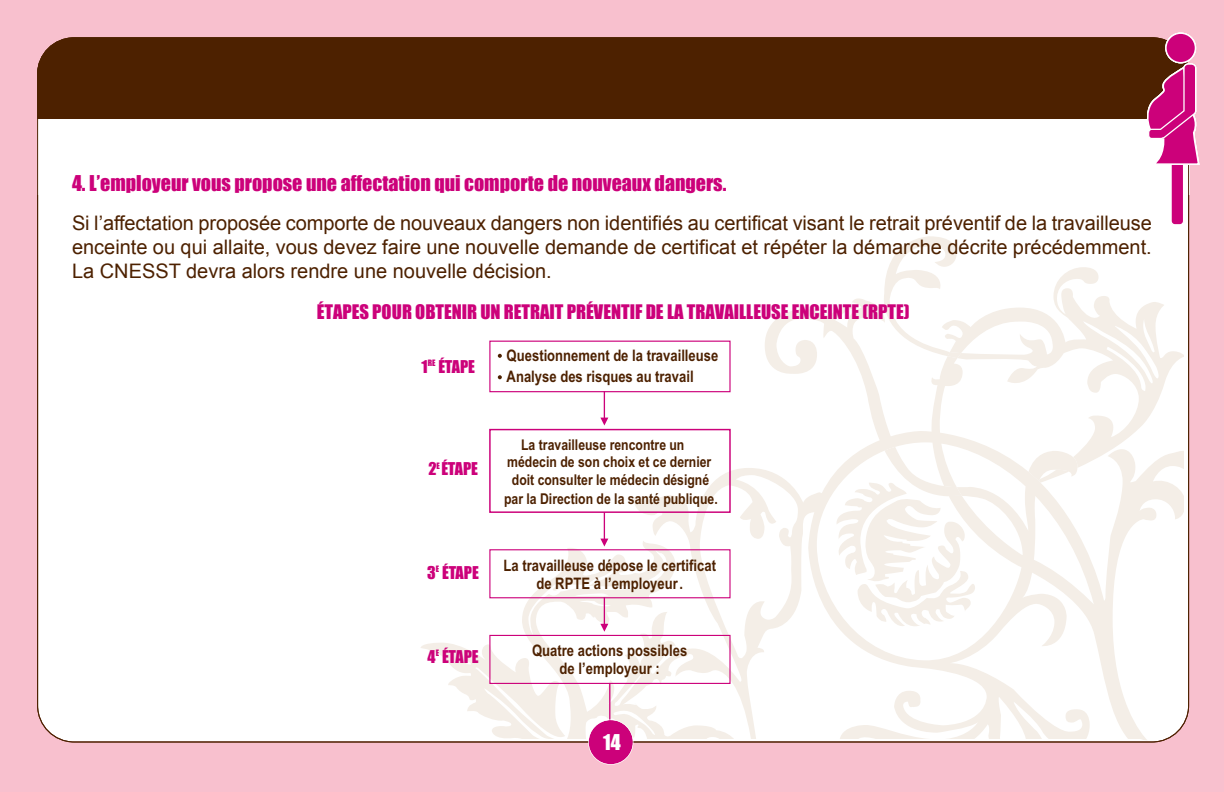
<style>
.page{position:relative;width:1224px;height:792px;background:#f8c0ce}
.page>*{position:absolute;margin:0;border:0;box-sizing:border-box;transform-origin:0 0}
.t1{font:20px/24px "Arial";color:#4d2100;text-align:justify}
.t2{font:20px "Impact";color:#cc017a}
.t3{font:20px "Impact";color:#fff}
.t4{font:18.6px "Impact";color:#cc017a}
.t5{font:16.4px "Impact";letter-spacing:-.005em;color:#cc017a}
.t6{font:700 15.8px/18.2px "Arial Narrow";color:#4d2100;text-align:center}
.t7{font:700 14.8px "Arial Narrow";color:#4d2100}
</style>
<div class="page">
<div style="left:38px;top:38px;width:1150px;height:704px;background:#fff;border-radius:36px"></div>
<div style="left:37px;top:38px;width:1152px;height:126px;background:#4d2100;border-radius:36px"></div>
<div style="left:37px;top:120px;width:1152px;height:75px;background:#fff"></div>
<svg style="left:421px;top:643px;width:101px;height:96px"></svg>
<svg style="left:522px;top:236px;width:662px;height:505px"></svg>
<div style="left:1171px;top:135px;width:13px;height:90px;background:#cc017a;border-radius:4px"></div>
<div style="left:1170px;top:135px;width:14px;height:90px;border:1px solid #fff;border-radius:4px"></div>
<div style="left:1166px;top:33px;width:29px;height:30px;background:#cc017a;border-radius:50%"></div>
<div style="left:1165px;top:33px;width:31px;height:30px;border:1px solid #fff;border-radius:50%"></div>
<svg style="left:1147px;top:63px;width:53px;height:103px"></svg>
<div style="left:489px;top:341px;width:242px;height:51px;border:1px solid #cc017a"></div>
<div style="left:489px;top:429px;width:242px;height:84px;border:1px solid #cc017a"></div>
<div style="left:489px;top:549px;width:242px;height:49px;border:1px solid #cc017a"></div>
<div style="left:489px;top:635px;width:242px;height:49px;border:1px solid #cc017a"></div>
<svg style="left:600px;top:597px;width:8px;height:35px"></svg>
<svg style="left:600px;top:512px;width:8px;height:35px"></svg>
<svg style="left:600px;top:391px;width:8px;height:35px"></svg>
<hr style="left:609px;top:683px;width:1px;height:70px;background:#cc017a">
<svg style="left:498px;top:354px;width:4px;height:4px"></svg>
<svg style="left:498px;top:375px;width:4px;height:4px"></svg>
<div style="left:589px;top:720px;width:44px;height:44px;background:#cc017a;border-radius:50%"></div>
<div style="left:588px;top:720px;width:45px;height:45px;border:1px solid #fff;border-radius:50%"></div>
<p class="t2" style="left:72px;top:171px;width:656px">4. L’employeur vous propose une affectation qui comporte de nouveaux dangers.</p>
<p class="t1" style="left:72px;top:211px;width:1081px">Si l’affectation proposée comporte de nouveaux dangers non identifiés au certificat visant le retrait préventif de la travailleuse enceinte ou qui allaite, vous devez faire une nouvelle demande de certificat et répéter la démarche décrite précédemment.<br>La CNESST devra alors rendre une nouvelle décision.</p>
<p class="t4" style="left:317px;top:297px;width:594px">ÉTAPES POUR OBTENIR UN RETRAIT PRÉVENTIF DE LA TRAVAILLEUSE ENCEINTE (RPTE)</p>
<p class="t6" style="left:507px;top:345px;width:213px;line-height:20.8px;text-align:left">Questionnement de la travailleuse<br>Analyse des risques au travail</p>
<p class="t5" style="left:422px;top:354px;width:55px">1<sup>RE</sup> ÉTAPE</p>
<p class="t5" style="left:428px;top:456px;width:51px">2<sup>E</sup> ÉTAPE</p>
<p class="t5" style="left:427px;top:560px;width:53px">3<sup>E</sup> ÉTAPE</p>
<p class="t5" style="left:428px;top:644px;width:53px">4<sup>E</sup> ÉTAPE</p>
<p class="t7" style="left:521px;top:434px;width:165px">La travailleuse rencontre un</p>
<p class="t7" style="left:507px;top:451px;width:206px">médecin de son choix et ce dernier</p>
<p class="t7" style="left:512px;top:468px;width:199px">doit consulter le médecin désigné</p>
<p class="t7" style="left:504px;top:487px;width:215px">par la Direction de la santé publique.</p>
<p class="t6" style="left:503px;top:555px;width:214px">La travailleuse dépose le certificat de RPTE à l’employeur.</p>
<p class="t6" style="left:532px;top:640px;width:157px">Quatre actions possibles de l’employeur :</p>
<p class="t3" style="left:603px;top:730px;width:19px">14</p>
</div>
